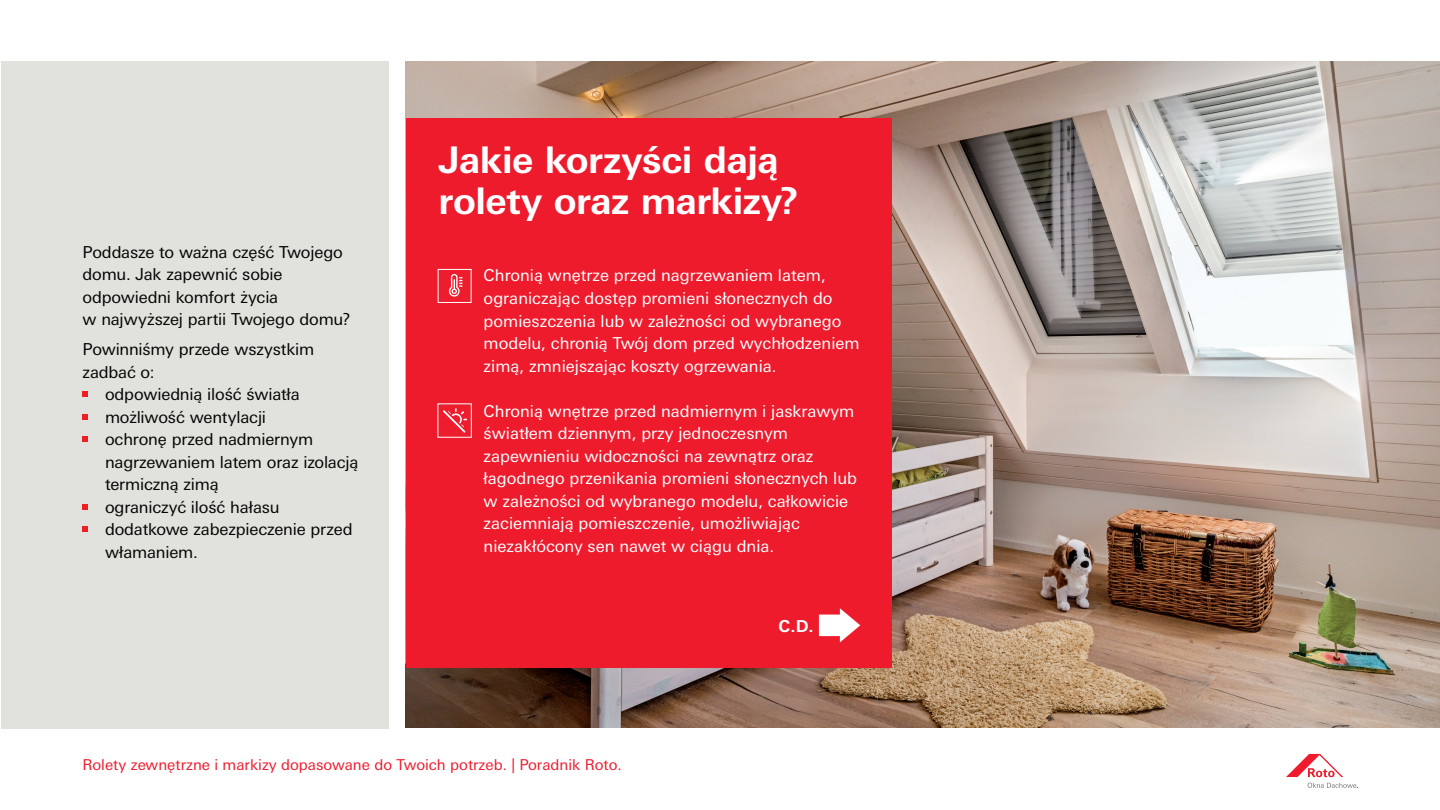
<style>
.page{position:relative;width:1440px;height:810px;background:#fff}
.page>*{position:absolute;margin:0;border:0;box-sizing:border-box;transform-origin:0 0}
.t1{font:700 36.75px/41.2px "Univers Next W1 G";letter-spacing:-.015em;color:#fff}
.t2{font:16.5px/22.5px "Univers Next W1 G";color:#fff}
.t3{font:16.5px/22.5px "Univers Next W1 G";letter-spacing:-.01em;color:#040503}
.t4{font:700 16.5px "Univers Next W1 G";color:#fff}
.t5{font:15px "Univers Next W1 G";color:#ee1b2d}
</style>
<div class="page">
<img style="left:406px;top:62px;width:1034px;height:666px">
<div style="left:406px;top:118px;width:485px;height:550px;background:#ee1b2d"></div>
<div style="left:2px;top:62px;width:387px;height:667px;background:#e1e1dd"></div>
<svg style="left:819px;top:608px;width:41px;height:34px"></svg>
<svg style="left:437px;top:403px;width:35px;height:35px"></svg>
<svg style="left:438px;top:269px;width:34px;height:34px"></svg>
<svg style="left:1286px;top:754px;width:57px;height:23px"></svg>
<svg style="left:1308px;top:783px;width:50px;height:5px"></svg>
<svg style="left:82px;top:391px;width:6px;height:6px"></svg>
<svg style="left:82px;top:414px;width:6px;height:6px"></svg>
<svg style="left:82px;top:436px;width:6px;height:6px"></svg>
<svg style="left:82px;top:504px;width:6px;height:6px"></svg>
<svg style="left:82px;top:526px;width:6px;height:6px"></svg>
<p class="t3" style="left:82px;top:241px;width:270px">Poddasze to ważna część Twojego domu. Jak zapewnić sobie odpowiedni komfort życia<br>w najwyższej partii Twojego domu?</p>
<p class="t3" style="left:82px;top:338px;width:233px">Powinniśmy przede wszystkim zadbać o:</p>
<p class="t3" style="left:105px;top:383px;width:255px">odpowiednią ilość światła możliwość wentylacji<br>ochronę przed nadmiernym nagrzewaniem latem oraz izolacją termiczną zimą<br>ograniczyć ilość hałasu dodatkowe zabezpieczenie przed włamaniem.</p>
<h1 class="t1" style="left:439px;top:139px;width:362px">Jakie korzyści dają rolety oraz markizy?</h1>
<p class="t2" style="left:484px;top:264px;width:378px">Chronią wnętrze przed nagrzewaniem latem, ograniczając dostęp promieni słonecznych do pomieszczenia lub w zależności od wybranego modelu, chronią Twój dom przed wychłodzeniem zimą, zmniejszając koszty ogrzewania.</p>
<p class="t2" style="left:484px;top:399px;width:375px">Chronią wnętrze przed nadmiernym i jaskrawym światłem dziennym, przy jednoczesnym zapewnieniu widoczności na zewnątrz oraz łagodnego przenikania promieni słonecznych lub w zależności od wybranego modelu, całkowicie zaciemniają pomieszczenie, umożliwiając niezakłócony sen nawet w ciągu dnia.</p>
<p class="t4" style="left:779px;top:617px;width:37px">C.D.</p>
<p class="t5" style="left:82px;top:756px;width:541px">Rolety zewnętrzne i markizy dopasowane do Twoich potrzeb. | Poradnik Roto.</p>
</div>
